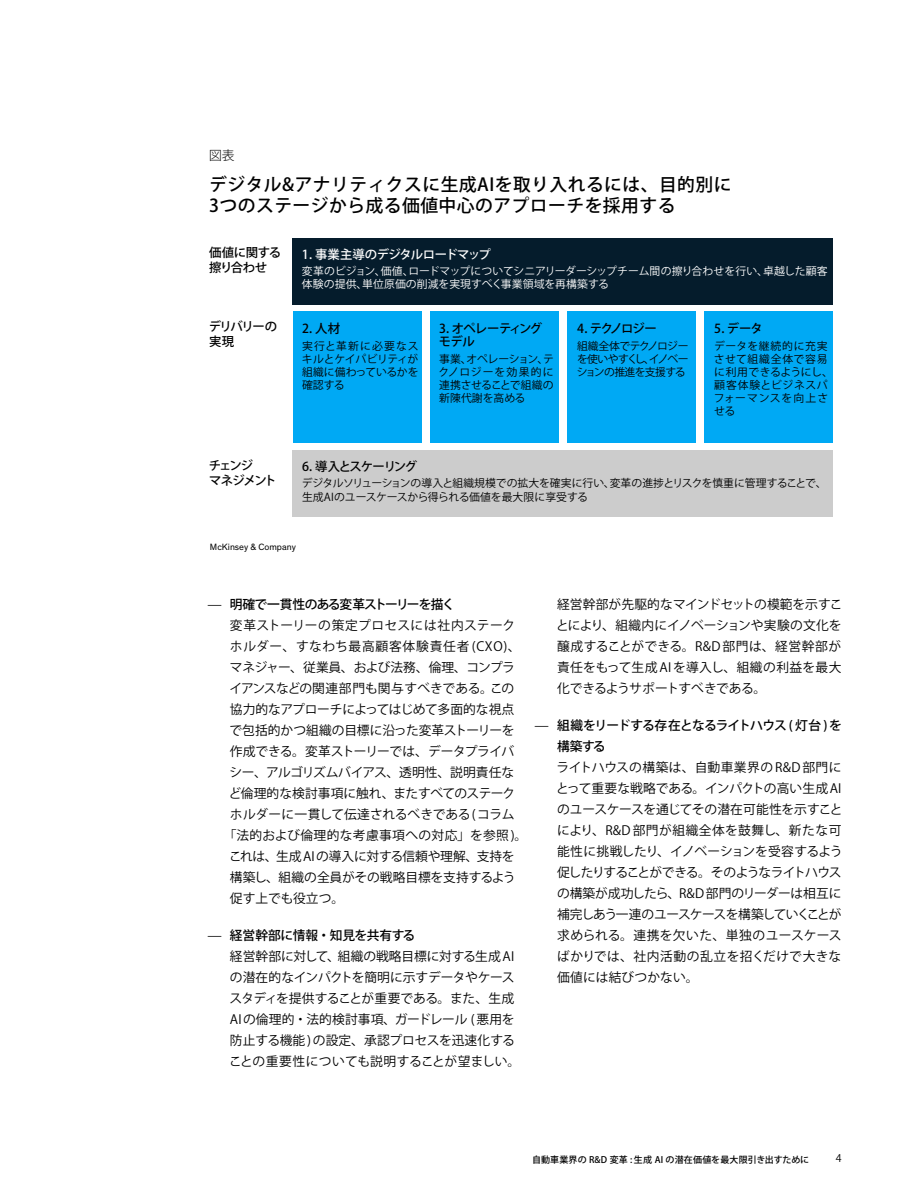
<style>
.page{position:relative;width:918px;height:1188px;background:#fff}
.page>*{position:absolute;margin:0;border:0;box-sizing:border-box;transform-origin:0 0}
.t1{font:500 17.85px/21.8px "Koz Go Pr 6 N";letter-spacing:.025em;color:#000}
.t2{font:12.75px/21px "Koz Go Pr 6 N";color:#000;text-align:justify}
.t3{font:12.75px "Koz Go Pr 6 N";letter-spacing:-.02em;color:#000}
.t4{font:500 12.75px "Koz Go Pr 6 N";letter-spacing:-.065em;color:#000}
.t5{font:12.75px "Koz Go Pr 6 N";letter-spacing:.03em;color:#000}
.t6{font:12.75px "Koz Go Pr 6 N";letter-spacing:.06em;color:#000}
.t7{font:12.75px "Koz Go Pr 6 N";letter-spacing:-.04em;color:#000}
.t8{font:12.75px "Koz Go Pr 6 N";letter-spacing:-.035em;color:#000}
.t9{font:300 12.75px "Koz Go Pr 6 N";color:#000}
.t10{font:500 12.45px "Koz Go Pr 6 N";letter-spacing:-.09em;color:#000}
.t11{font:500 12.45px/14.9px "Koz Go Pr 6 N";letter-spacing:-.11em;color:#000}
.t12{font:500 12.45px "Koz Go Pr 6 N";letter-spacing:-.045em;color:#fff}
.t13{font:500 12.45px/13.2px "Koz Go Pr 6 N";letter-spacing:-.06em;color:#000}
.t14{font:500 12.45px/14.9px "Koz Go Pr 6 N";letter-spacing:-.03em;color:#000}
.t15{font:10.8px/13.2px "Koz Go Pr 6 N";letter-spacing:-.005em;color:#000;text-align:justify}
.t16{font:10.8px/13.2px "Koz Go Pr 6 N";letter-spacing:.005em;color:#fff}
.t17{font:10.8px/13.2px "Koz Go Pr 6 N";letter-spacing:.06em;color:#000}
.t18{font:10.5px "Koz Go Pr 6 N";color:#000}
.t19{font:9.3px "Mc Kinsey Sans";color:#000}
.t20{font:500 9px "Koz Go Pr 6 N";letter-spacing:.01em;color:#000}
.s1{font-weight:400}
.s2{font-weight:500}
</style>
<div class="page">
<div style="left:293px;top:238px;width:540px;height:66px;background:#051c2c"></div>
<div style="left:293px;top:450px;width:540px;height:66px;background:#ccc"></div>
<div style="left:293px;top:311px;width:129px;height:132px;background:#00a9f4"></div>
<div style="left:430px;top:311px;width:129px;height:132px;background:#00a9f4"></div>
<div style="left:567px;top:311px;width:129px;height:132px;background:#00a9f4"></div>
<div style="left:704px;top:311px;width:129px;height:132px;background:#00a9f4"></div>
<p class="t9" style="left:209px;top:149px;width:27px">図表</p>
<h1 class="t1" style="left:209px;top:174px;width:524px">デジタル&amp;アナリティクスに生成AIを取り入れるには、目的別に<br>3つのステージから成る価値中心のアプローチを採用する</h1>
<p class="t14" style="left:209px;top:245px;width:73px">価値に関する擦り合わせ</p>
<p class="t12" style="left:302px;top:247px;width:190px">1. 事業主導のデジタルロードマップ</p>
<p class="t16" style="left:302px;top:265px;width:527px">変革のビジョン、価値、ロードマップについてシニアリーダーシップチーム間の擦り合わせを行い、卓越した顧客体験の提供、単位原価の削減を実現すべく事業領域を再構築する</p>
<p class="t11" style="left:209px;top:320px;width:70px">デリバリーの実現</p>
<p class="t10" style="left:302px;top:322px;width:40px">2. 人材</p>
<p class="t15" style="left:302px;top:339px;width:118px">実行と革新に必要なスキルとケイパビリティが組織に備わっているかを確認する</p>
<p class="t13" style="left:439px;top:322px;width:105px">3. オペレーティングモデル</p>
<p class="t15" style="left:438px;top:352px;width:117px">事業、オペレーション、テクノロジーを効果的に連携させることで組織の新陳代謝を高める</p>
<p class="t10" style="left:577px;top:322px;width:81px">4. テクノロジー</p>
<p class="t15" style="left:577px;top:339px;width:113px">組織全体でテクノロジーを使いやすくし、イノベーションの推進を支援する</p>
<p class="t10" style="left:714px;top:322px;width:50px">5. データ</p>
<p class="t17" style="left:714px;top:339px;width:121px">データを継続的に充実させて組織全体で容易に利用できるようにし、顧客体験とビジネスパフォーマンスを向上させる</p>
<p class="t11" style="left:209px;top:458px;width:69px">チェンジ<br>マネジメント</p>
<p class="t10" style="left:302px;top:460px;width:117px">6. 導入とスケーリング</p>
<p class="t15" style="left:302px;top:477px;width:526px">デジタルソリューションの導入と組織規模での拡大を確実に行い、変革の進捗とリスクを慎重に管理することで、生成AIのユースケースから得られる価値を最大限に享受する</p>
<p class="t19" style="left:210px;top:540px;width:88px">McKinsey &amp; Company</p>
<p class="t4" style="left:207px;top:597px;width:308px"><span class="s1">—</span> 明確で一貫性のある変革ストーリーを描く　<span class="s1">　　　　</span></p>
<p class="t5" style="left:230px;top:618px;width:287px">変革ストーリーの策定プロセスには社内ステーク</p>
<p class="t6" style="left:230px;top:639px;width:292px">ホルダー、すなわち最高顧客体験責任者 (CXO)、</p>
<p class="t7" style="left:230px;top:660px;width:287px">マネジャー、従業員、および法務、倫理、コンプラ</p>
<p class="t2" style="left:230px;top:678px;width:286px">イアンスなどの関連部門も関与すべきである。この</p>
<p class="t3" style="left:230px;top:702px;width:286px">協力的なアプローチによってはじめて多面的な視点</p>
<p class="t2" style="left:230px;top:720px;width:287px">で包括的かつ組織の目標に沿った変革ストーリーを</p>
<p class="t8" style="left:230px;top:744px;width:286px">作成できる。変革ストーリーでは、データプライバ</p>
<p class="t3" style="left:230px;top:765px;width:286px">シー、アルゴリズムバイアス、透明性、説明責任な</p>
<p class="t3" style="left:229px;top:786px;width:288px">ど倫理的な検討事項に触れ、またすべてのステーク</p>
<p class="t2" style="left:230px;top:804px;width:286px">ホルダーに一貫して伝達されるべきである(コラム</p>
<p class="t5" style="left:224px;top:828px;width:305px">「法的および倫理的な考慮事項への対応」を参照 )。</p>
<p class="t2" style="left:229px;top:846px;width:287px">これは、生成 AIの導入に対する信頼や理解、支持を</p>
<p class="t2" style="left:230px;top:867px;width:287px">構築し、組織の全員がその戦略目標を支持するよう</p>
<p class="t2" style="left:230px;top:888px;width:116px">促す上でも役立つ。</p>
<p class="t2" style="left:229px;top:926px;width:293px;text-align:left;text-indent:-22px">— <span class="s2">経営幹部に情報・知見を共有する　　</span>　　　　　　経営幹部に対して、組織の戦略目標に対する生成 AIの潜在的なインパクトを簡明に示すデータやケーススタディを提供することが重要である。また、生成<br>AI の倫理的・法的検討事項、ガードレール ( 悪用を防止する機能 ) の設定、承認プロセスを迅速化することの重要性についても説明することが望ましい。</p>
<p class="t2" style="left:556px;top:594px;width:288px">経営幹部が先駆的なマインドセットの模範を示すことにより、組織内にイノベーションや実験の文化を醸成することができる。R&amp;D 部門は、経営幹部が責任をもって生成 AIを導入し、組織の利益を最大化できるようサポートすべきである。</p>
<p class="t4" style="left:535px;top:719px;width:309px"><span class="s1">—</span> 組織をリードする存在となるライトハウス ( 灯台 ) を</p>
<p class="t2" style="left:556px;top:757px;width:288px">ライトハウスの構築は、自動車業界の R&amp;D 部門にとって重要な戦略である。インパクトの高い生成 AIのユースケースを通じてその潜在可能性を示すことにより、R&amp;D 部門が組織全体を鼓舞し、新たな可能性に挑戦したり、イノベーションを受容するよう促したりすることができる。そのようなライトハウスの構築が成功したら、R&amp;D 部門のリーダーは相互に補完しあう一連のユースケースを構築していくことが求められる。連携を欠いた、単独のユースケースばかりでは、社内活動の乱立を招くだけで大きな価値には結びつかない。</p>
<p class="t20" style="left:532px;top:1154px;width:279px">自動車業界の R&amp;D 変革 : 生成 AI の潜在価値を最大限引き出すために</p>
<p class="t18" style="left:836px;top:1153px;width:7px">4</p>
</div>
